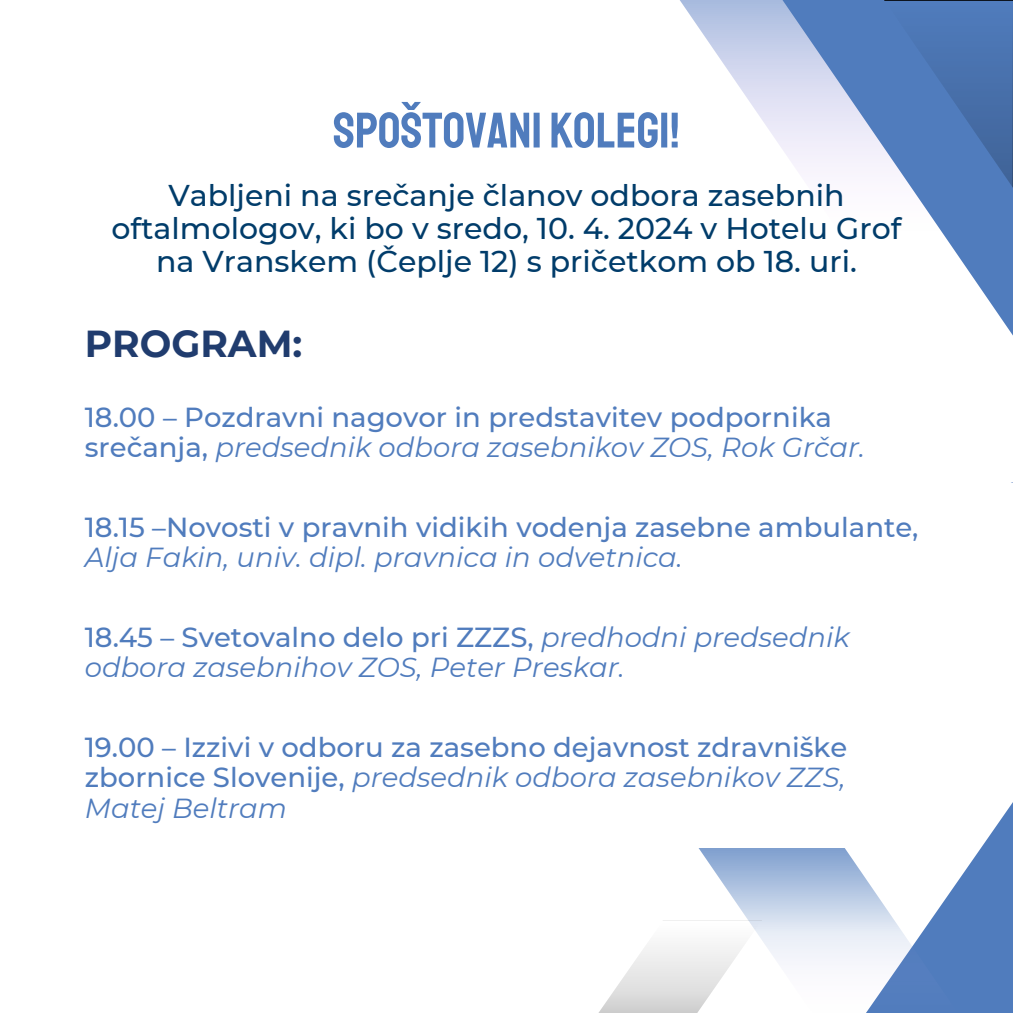
<style>
.page{position:relative;width:1013px;height:1013px;background:#fff}
.page>*{position:absolute;margin:0;border:0;box-sizing:border-box;transform-origin:0 0}
.t1{font:50px "Staatliches";color:#507cbd}
.t2{font:700 37.5px "Montserrat";color:#203c6e}
.t3{font:500 30px/32.8px "Montserrat";color:#013c6a;text-align:center}
.t4{font:500 27.5px/30px "Montserrat";color:#507cbd}
.t5{font:italic 27.5px/30px "Montserrat";color:#507cbd}
.s1{font-weight:400;font-style:italic}
.s2{font-weight:500;font-style:normal}
</style>
<div class="page">
<svg style="left:957px;top:803px;width:55px;height:209px;fill:#507cbd"></svg>
<svg style="left:698px;top:848px;width:259px;height:164px"></svg>
<svg style="left:599px;top:920px;width:162px;height:92px"></svg>
<svg style="left:680px;top:0;width:64px;height:93px"></svg>
<svg style="left:744px;top:0;width:139px;height:173px"></svg>
<svg style="left:883px;top:0;width:129px;height:483px"></svg>
<h1 class="t1" style="left:333px;top:100px;width:348px">SPOŠTOVANI KOLEGI!</h1>
<h3 class="t3" style="left:112px;top:179px;width:791px">Vabljeni na srečanje članov odbora zasebnih oftalmologov, ki bo v sredo, 10. 4. 2024 v Hotelu Grof na Vranskem (Čeplje 12) s pričetkom ob 18. uri.</h3>
<h2 class="t2" style="left:85px;top:321px;width:219px">PROGRAM:</h2>
<p class="t4" style="left:85px;top:402px;width:781px">18.00 – Pozdravni nagovor in predstavitev podpornika srečanja, <span class="s1">predsednik odbora zasebnikov ZOS, Rok Grčar.</span></p>
<p class="t4" style="left:85px;top:512px;width:835px">18.15 –Novosti v pravnih vidikih vodenja zasebne ambulante,<br><span class="s1">Alja Fakin, univ. dipl. pravnica in odvetnica.</span></p>
<p class="t5" style="left:85px;top:622px;width:766px"><span class="s2">18.45 – Svetovalno delo pri ZZZS,</span> predhodni predsednik odbora zasebnihov ZOS, Peter Preskar.</p>
<p class="t4" style="left:85px;top:732px;width:764px;text-align:justify">19.00 – Izzivi v odboru za zasebno dejavnost zdravniške zbornice Slovenije, <span class="s1">predsednik odbora zasebnikov ZZS, Matej Beltram</span></p>
</div>
